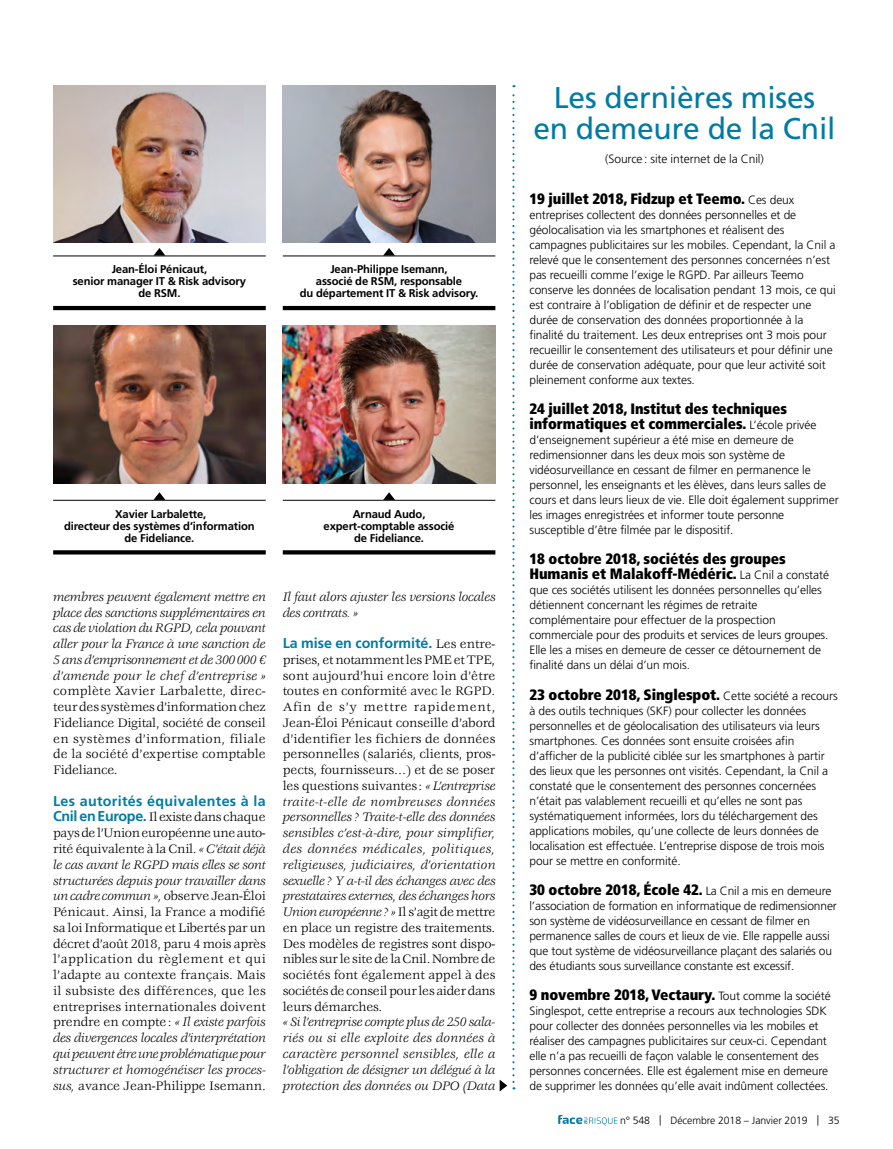
<style>
.page{position:relative;width:893px;height:1149px;background:#fff}
.page>*{position:absolute;margin:0;border:0;box-sizing:border-box;transform-origin:0 0}
.t1{font:30px/31.5px "Frutiger LT Std";letter-spacing:-.005em;color:#007ba4;text-align:center}
.t2{font:900 condensed 15px/15px "Frutiger LT Std";letter-spacing:-.005em;color:#000}
.t3{font:700 14.25px "Frutiger LT Std";letter-spacing:-.005em;color:#007ba4}
.t4{font:700 14.25px "Frutiger LT Std";letter-spacing:.02em;color:#007ba4}
.t5{font:13.5px/15.8px "Veljovic Std";letter-spacing:-.01em;color:#000;text-align:justify}
.t6{font:italic 13.5px/15.8px "Veljovic Std";letter-spacing:-.005em;color:#000;text-align:justify}
.t7{font:300 12px/15px "Frutiger LT Std";letter-spacing:-.005em;color:#000}
.t8{font:700 11.25px/12px "Frutiger LT Std";letter-spacing:-.015em;color:#000;text-align:center}
.t9{font:300 10.5px "Frutiger LT Std";letter-spacing:-.005em;color:#000}
.s1{font-family:"Frutiger LT Std";font-weight:700;font-size:14.25px;color:#007ba4}
.s2{font-style:italic}
.s3{font-family:"Veljovic Std";font-weight:400;font-size:13.5px;color:#000}
.s4{font-weight:300;font-stretch:normal;font-size:12px}
</style>
<div class="page">
<svg style="left:558px;top:1115px;width:59px;height:10px"></svg>
<svg style="left:500px;top:85px;width:14px;height:1006px"></svg>
<img style="left:283px;top:326px;width:212px;height:157px">
<img style="left:283px;top:85px;width:212px;height:158px">
<img style="left:53px;top:85px;width:213px;height:158px">
<img style="left:53px;top:326px;width:213px;height:157px">
<hr style="left:283px;top:255px;width:212px;height:1px;background:#000">
<hr style="left:283px;top:306px;width:212px;height:4px;background:#000">
<svg style="left:383px;top:248px;width:12px;height:7px"></svg>
<hr style="left:283px;top:499px;width:212px;height:1px;background:#000">
<svg style="left:283px;top:550px;width:212px;height:4px"></svg>
<svg style="left:383px;top:492px;width:12px;height:8px"></svg>
<hr style="left:53px;top:255px;width:213px;height:1px;background:#000">
<hr style="left:53px;top:306px;width:213px;height:4px;background:#000">
<svg style="left:154px;top:248px;width:11px;height:7px"></svg>
<hr style="left:53px;top:499px;width:213px;height:1px;background:#000">
<svg style="left:53px;top:550px;width:213px;height:4px"></svg>
<svg style="left:153px;top:492px;width:12px;height:8px"></svg>
<p class="t8" style="left:73px;top:263px;width:175px">Jean-Éloi Pénicaut,<br>senior manager IT &amp; Risk advisory de RSM.</p>
<p class="t8" style="left:300px;top:263px;width:180px">Jean-Philippe Isemann,<br>associé de RSM, responsable<br>du département IT &amp; Risk advisory.</p>
<p class="t8" style="left:64px;top:507px;width:192px">Xavier Larbalette,<br>directeur des systèmes d’information de Fideliance.</p>
<p class="t8" style="left:324px;top:507px;width:132px">Arnaud Audo, expert-comptable associé de Fideliance.</p>
<p class="t6" style="left:53px;top:589px;width:214px">membres peuvent également mettre en place des sanctions supplémentaires en cas de violation du RGPD, cela pouvant aller pour la France à une sanction de 5 ans d’emprisonnement et de 300000 € d’amende pour le chef d’entreprise »</p>
<p class="t5" style="left:53px;top:683px;width:214px">complète Xavier Larbalette, direc&shy;teur des systèmes d’information chez Fideliance Digital, société de conseil en systèmes d’information, filiale de la société d’expertise comptable Fideliance.</p>
<p class="t4" style="left:53px;top:792px;width:214px">Les autorités équivalentes à la</p>
<p class="t5" style="left:53px;top:809px;width:214px"><span class="s1">Cnil en Europe.</span> Il existe dans chaque pays de l’Union européenne une auto&shy;rité équivalente à la Cnil. <span class="s2">« C’était déjà le cas avant le RGPD mais elles se sont structurées depuis pour travailler dans un cadre commun »,</span> observe Jean-Éloi Pénicaut. Ainsi, la France a modifié sa loi Informatique et Libertés par un décret d’août 2018, paru 4 mois après l’application du règlement et qui l’adapte au contexte français. Mais il subsiste des différences, que les entreprises internationales doivent prendre en compte: <span class="s2">« Il existe parfois des divergences locales d’interprétation qui peuvent être une problématique pour structurer et homogénéiser les proces&shy;sus,</span> avance Jean-Philippe Isemann.</p>
<p class="t6" style="left:283px;top:589px;width:214px">Il faut alors ajuster les versions locales des contrats. »</p>
<p class="t3" style="left:283px;top:634px;width:214px">La mise en conformité. <span class="s3">Les entre-</span></p>
<p class="t5" style="left:283px;top:652px;width:214px">prises, et notamment les PME et TPE, sont aujourd’hui encore loin d’être toutes en conformité avec le RGPD.<br>Afin de s’y mettre rapidement, Jean-Éloi Pénicaut conseille d’abord d’identifier les fichiers de données personnelles (salariés, clients, pros&shy;pects, fournisseurs…) et de se poser les questions suivantes: <span class="s2">« L’entreprise traite-t-elle de nombreuses données personnelles ? Traite-t-elle des données sensibles c’est-à-dire, pour simplifier, des données médicales, politiques, religieuses, judiciaires, d’orientation sexuelle? Y a-t-il des échanges avec des prestataires externes, des échanges hors Union européenne? »</span> Il s’agit de mettre en place un registre des traitements.<br>Des modèles de registres sont dispo&shy;nibles sur le site de la Cnil. Nombre de sociétés font également appel à des sociétés de conseil pour les aider dans leurs démarches.</p>
<p class="t6" style="left:283px;top:1014px;width:214px">« Si l’entreprise compte plus de 250 sala&shy;riés ou si elle exploite des données à caractère personnel sensibles, elle a l’obligation de désigner un délégué à la protection des données ou DPO (Data</p>
<h1 class="t1" style="left:533px;top:82px;width:304px">Les dernières mises en demeure de la Cnil</h1>
<p class="t7" style="left:605px;top:151px;width:160px">(Source: site internet de la Cnil)</p>
<p class="t2" style="left:529px;top:191px;width:266px">19 juillet 2018, Fidzup et Teemo. <span class="s4">Ces deux</span></p>
<p class="t7" style="left:529px;top:207px;width:308px">entreprises collectent des données personnelles et de géolocalisation via les smartphones et réalisent des campagnes publicitaires sur les mobiles. Cependant, la Cnil a relevé que le consentement des personnes concernées n’est pas recueilli comme l’exige le RGPD. Par ailleurs Teemo conserve les données de localisation pendant 13 mois, ce qui est contraire à l’obligation de définir et de respecter une durée de conservation des données proportionnée à la finalité du traitement. Les deux entreprises ont 3 mois pour recueillir le consentement des utilisateurs et pour définir une durée de conservation adéquate, pour que leur activité soit pleinement conforme aux textes.</p>
<p class="t2" style="left:529px;top:401px;width:289px">24 juillet 2018, Institut des techniques informatiques et commerciales. <span class="s4">L’école privée</span></p>
<p class="t7" style="left:529px;top:432px;width:311px">d’enseignement supérieur a été mise en demeure de redimensionner dans les deux mois son système de vidéosurveillance en cessant de filmer en permanence le personnel, les enseignants et les élèves, dans leurs salles de cours et dans leurs lieux de vie. Elle doit également supprimer les images enregistrées et informer toute personne susceptible d’être filmée par le dispositif.</p>
<p class="t2" style="left:529px;top:551px;width:301px">18 octobre 2018, sociétés des groupes<br>Humanis et Malakoff-Médéric. <span class="s4">La Cnil a constaté</span></p>
<p class="t7" style="left:529px;top:582px;width:301px">que ces sociétés utilisent les données personnelles qu’elles détiennent concernant les régimes de retraite complémentaire pour effectuer de la prospection commerciale pour des produits et services de leurs groupes.<br>Elle les a mises en demeure de cesser ce détournement de finalité dans un délai d’un mois.</p>
<p class="t2" style="left:529px;top:686px;width:310px">23 octobre 2018, Singlespot. <span class="s4">Cette société a recours</span></p>
<p class="t7" style="left:529px;top:702px;width:300px">à des outils techniques (SKF) pour collecter les données personnelles et de géolocalisation des utilisateurs via leurs smartphones. Ces données sont ensuite croisées afin d’afficher de la publicité ciblée sur les smartphones à partir des lieux que les personnes ont visités. Cependant, la Cnil a constaté que le consentement des personnes concernées n’était pas valablement recueilli et qu’elles ne sont pas systématiquement informées, lors du téléchargement des applications mobiles, qu’une collecte de leurs données de localisation est effectuée. L’entreprise dispose de trois mois pour se mettre en conformité.</p>
<p class="t2" style="left:529px;top:881px;width:303px">30 octobre 2018, École 42. <span class="s4">La Cnil a mis en demeure</span></p>
<p class="t7" style="left:529px;top:897px;width:309px">l’association de formation en informatique de redimensionner son système de vidéosurveillance en cessant de filmer en permanence salles de cours et lieux de vie. Elle rappelle aussi que tout système de vidéosurveillance plaçant des salariés ou des étudiants sous surveillance constante est excessif.</p>
<p class="t2" style="left:529px;top:986px;width:303px">9 novembre 2018, Vectaury. <span class="s4">Tout comme la société</span></p>
<p class="t7" style="left:529px;top:1002px;width:301px">Singlespot, cette entreprise a recours aux technologies SDK pour collecter des données personnelles via les mobiles et réaliser des campagnes publicitaires sur ceux-ci. Cependant elle n’a pas recueilli de façon valable le consentement des personnes concernées. Elle est également mise en demeure de supprimer les données qu’elle avait indûment collectées.</p>
<p class="t9" style="left:620px;top:1113px;width:221px">n° 548 | Décembre 2018 – Janvier 2019 | 35</p>
</div>
